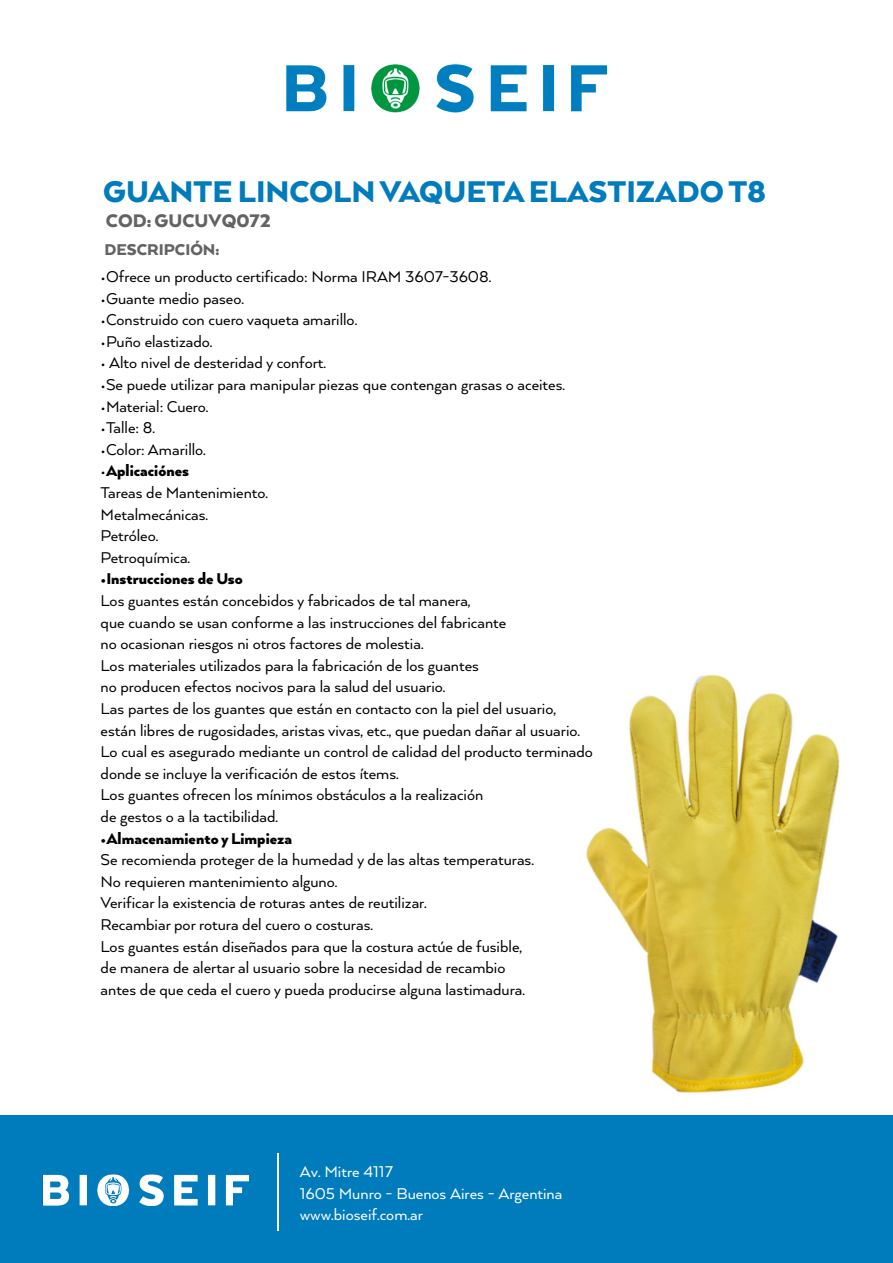
<style>
.page{position:relative;width:893px;height:1263px;background:#fff}
.page>*{position:absolute;margin:0;border:0;box-sizing:border-box;transform-origin:0 0}
.t1{font:900 34.5px "Arquitecta";color:#007bbc}
.t2{font:900 21px "Arquitecta";color:#636363}
.t3{font:18px/21.6px "Arquitecta";color:#000}
.t4{font:18px/21.6px "Arquitecta";color:#fff}
.t5{font:900 18px "Arquitecta";color:#000}
.t6{font:900 18px "Arquitecta";color:#636363}
.s1{font-weight:900}
</style>
<div class="page">
<img style="left:586px;top:674px;width:254px;height:419px">
<div style="left:0;top:1115px;width:893px;height:148px;background:#007bbc"></div>
<img style="left:42px;top:1174px;width:208px;height:33px">
<hr style="left:277px;top:1154px;width:2px;height:77px;background:#fff">
<img style="left:286px;top:63px;width:322px;height:50px">
<h1 class="t1" style="left:103px;top:170px;width:664px">GUANTE LINCOLN VAQUETA ELASTIZADO T8</h1>
<p class="t2" style="left:106px;top:207px;width:166px">COD: GUCUVQ072</p>
<p class="t6" style="left:104px;top:238px;width:116px">DESCRIPCIÓN:</p>
<p class="t3" style="left:101px;top:265px;width:392px">•Ofrece un producto certificado: Norma IRAM 3607-3608.</p>
<p class="t3" style="left:101px;top:287px;width:145px">•Guante medio paseo.</p>
<p class="t3" style="left:101px;top:308px;width:258px">•Construido con cuero vaqueta amarillo.</p>
<p class="t3" style="left:101px;top:330px;width:113px">•Puño elastizado.</p>
<p class="t3" style="left:101px;top:351px;width:227px">• Alto nivel de desteridad y confort.</p>
<p class="t3" style="left:101px;top:373px;width:466px">•Se puede utilizar para manipular piezas que contengan grasas o aceites.</p>
<p class="t3" style="left:101px;top:395px;width:109px">•Material: Cuero.</p>
<p class="t3" style="left:101px;top:416px;width:56px">•Talle: 8.</p>
<p class="t3" style="left:101px;top:438px;width:107px">•Color: Amarillo.</p>
<p class="t3" style="left:101px;top:459px;width:169px">•<span class="s1">Aplicaciónes<br></span>Tareas de Mantenimiento.<br>Metalmecánicas.<br>Petróleo.<br>Petroquímica.</p>
<p class="t5" style="left:101px;top:568px;width:144px">•Instrucciones de Uso</p>
<p class="t3" style="left:101px;top:589px;width:494px">Los guantes están concebidos y fabricados de tal manera,<br>que cuando se usan conforme a las instrucciones del fabricante<br>no ocasionan riesgos ni otros factores de molestia.<br>Los materiales utilizados para la fabricación de los guantes<br>no producen efectos nocivos para la salud del usuario.<br>Las partes de los guantes que están en contacto con la piel del usuario, están libres de rugosidades, aristas vivas, etc., que puedan dañar al usuario.<br>Lo cual es asegurado mediante un control de calidad del producto terminado donde se incluye la verificación de estos ítems.<br>Los guantes ofrecen los mínimos obstáculos a la realización<br>de gestos o a la tactibilidad.</p>
<p class="t5" style="left:101px;top:827px;width:193px">•Almacenamiento y Limpieza</p>
<p class="t3" style="left:101px;top:848px;width:435px">Se recomienda proteger de la humedad y de las altas temperaturas.<br>No requieren mantenimiento alguno.<br>Verificar la existencia de roturas antes de reutilizar.<br>Recambiar por rotura del cuero o costuras.<br>Los guantes están diseñados para que la costura actúe de fusible, de manera de alertar al usuario sobre la necesidad de recambio antes de que ceda el cuero y pueda producirse alguna lastimadura.</p>
<p class="t4" style="left:300px;top:1160px;width:264px">Av. Mitre 4117<br>1605 Munro - Buenos Aires - Argentina www.bioseif.com.ar</p>
</div>
